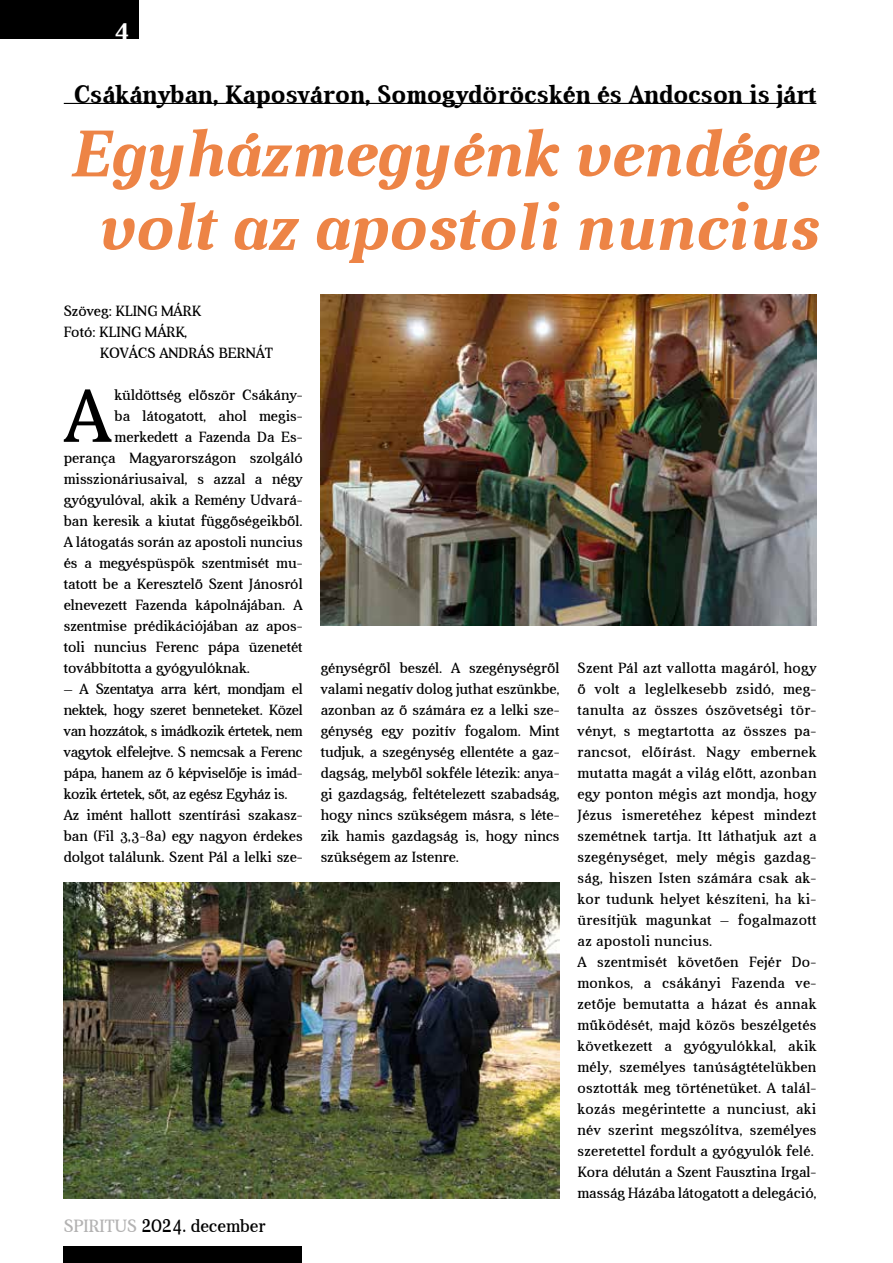
<style>
.page{position:relative;width:893px;height:1263px;background:#fff}
.page>*{position:absolute;margin:0;border:0;box-sizing:border-box;transform-origin:0 0}
.t1{font:75.6px "Aver";color:#000}
.t2{font:italic 700 66px/73.5px "Aver";color:#ed8446;text-align:center}
.t3{font:700 27px "Aver";color:#fff}
.t4{font:700 25.5px "Aver";color:#000}
.t5{font:18px "Aver";color:#b3b2b2}
.t6{font:15px/21px "Aver";letter-spacing:.02em;color:#000}
.t7{font:15px/21px "Aver";color:#000;text-align:justify}
.t8{font:15px/21px "Aver";letter-spacing:-.02em;color:#000}
.s1{font-size:22.5px;color:#000}
.s2{color:#000}
</style>
<div class="page">
<div style="left:64px;top:1247px;width:238px;height:16px;background:#000"></div>
<div style="left:0;top:0;width:139px;height:38px;background:#000"></div>
<hr style="left:64px;top:103px;width:752px;height:1px;background:#000">
<img style="left:64px;top:883px;width:496px;height:315px">
<img style="left:321px;top:295px;width:495px;height:330px">
<h3 class="t3" style="left:114px;top:14px;width:18px">4</h3>
<h3 class="t4" style="left:74px;top:80px;width:744px">Csákányban, Kaposváron, Somogydöröcskén és Andocson is járt</h3>
<h2 class="t2" style="left:70px;top:118px;width:748px">Egyházmegyénk vendége volt az apostoli nuncius</h2>
<p class="t7" style="left:64px;top:300px;width:139px">Szöveg: KLING MÁRK</p>
<p class="t7" style="left:64px;top:321px;width:125px">Fotó: KLING MÁRK,</p>
<p class="t7" style="left:100px;top:342px;width:175px">KOVÁCS ANDRÁS BERNÁT</p>
<h1 class="t1" style="left:65px;top:375px;width:48px">A</h1>
<p class="t7" style="left:115px;top:384px;width:190px">küldöttség először Csákány-</p>
<p class="t7" style="left:115px;top:405px;width:190px">ba látogatott, ahol megis-</p>
<p class="t7" style="left:115px;top:426px;width:190px">merkedett a Fazenda Da Es-</p>
<p class="t7" style="left:64px;top:447px;width:240px">perança Magyarországon szolgáló</p>
<p class="t7" style="left:64px;top:468px;width:240px">misszionáriusaival, s azzal a négy</p>
<p class="t7" style="left:64px;top:489px;width:240px">gyógyulóval, akik a Remény Udvará-</p>
<p class="t7" style="left:64px;top:510px;width:240px">ban keresik a kiutat függőségeikből.</p>
<p class="t7" style="left:64px;top:531px;width:240px">A látogatás során az apostoli nuncius</p>
<p class="t7" style="left:64px;top:552px;width:240px">és a megyéspüspök szentmisét mu-</p>
<p class="t7" style="left:64px;top:573px;width:240px">tatott be a Keresztelő Szent Jánosról</p>
<p class="t7" style="left:64px;top:594px;width:240px">elnevezett Fazenda kápolnájában. A</p>
<p class="t7" style="left:64px;top:615px;width:240px">szentmise prédikációjában az apos-</p>
<p class="t7" style="left:64px;top:636px;width:240px">toli nuncius Ferenc pápa üzenetét</p>
<p class="t7" style="left:64px;top:657px;width:188px">továbbította a gyógyulóknak.</p>
<p class="t8" style="left:64px;top:678px;width:240px">– A Szentatya arra kért, mondjam el nektek, hogy szeret benneteket. Közel van hozzátok, s imádkozik értetek, nem vagytok elfelejtve. S nemcsak a Ferenc pápa, hanem az ő képviselője is imád&shy;kozik értetek, sőt, az egész Egyház is.<br>Az imént hallott szentírási szakasz&shy;ban (Fil 3,3-8a) egy nagyon érdekes dolgot találunk. Szent Pál a lelki sze-</p>
<p class="t5" style="left:64px;top:1215px;width:203px">SPIRITUS <span class="s1">2024.</span> <span class="s2">december</span></p>
<p class="t7" style="left:321px;top:657px;width:240px">génységről beszél. A szegénységről valami negatív dolog juthat eszünkbe, azonban az ő számára ez a lelki sze&shy;génység egy pozitív fogalom. Mint tudjuk, a szegénység ellentéte a gaz&shy;dagság, melyből sokféle létezik: anya&shy;gi gazdagság, feltételezett szabadság, hogy nincs szükségem másra, s léte&shy;zik hamis gazdagság is, hogy nincs szükségem az Istenre.</p>
<p class="t6" style="left:578px;top:657px;width:240px">Szent Pál azt vallotta magáról, hogy ő volt a leglelkesebb zsidó, meg&shy;tanulta az összes ószövetségi tör&shy;vényt, s megtartotta az összes pa&shy;rancsot, előírást. Nagy embernek mutatta magát a világ előtt, azonban egy ponton mégis azt mondja, hogy Jézus ismeretéhez képest mindezt szemétnek tartja. Itt láthatjuk azt a szegénységet, mely mégis gazdag&shy;ság, hiszen Isten számára csak ak&shy;kor tudunk helyet készíteni, ha ki&shy;üresítjük magunkat – fogalmazott az apostoli nuncius.<br>A szentmisét követően Fejér Do&shy;monkos, a csákányi Fazenda ve&shy;zetője bemutatta a házat és annak működését, majd közös beszélgetés következett a gyógyulókkal, akik mély, személyes tanúságtételükben osztották meg történetüket. A talál&shy;kozás megérintette a nunciust, aki név szerint megszólítva, személyes szeretettel fordult a gyógyulók felé.<br>Kora délután a Szent Fausztina Irgal&shy;masság Házába látogatott a delegáció,</p>
</div>
